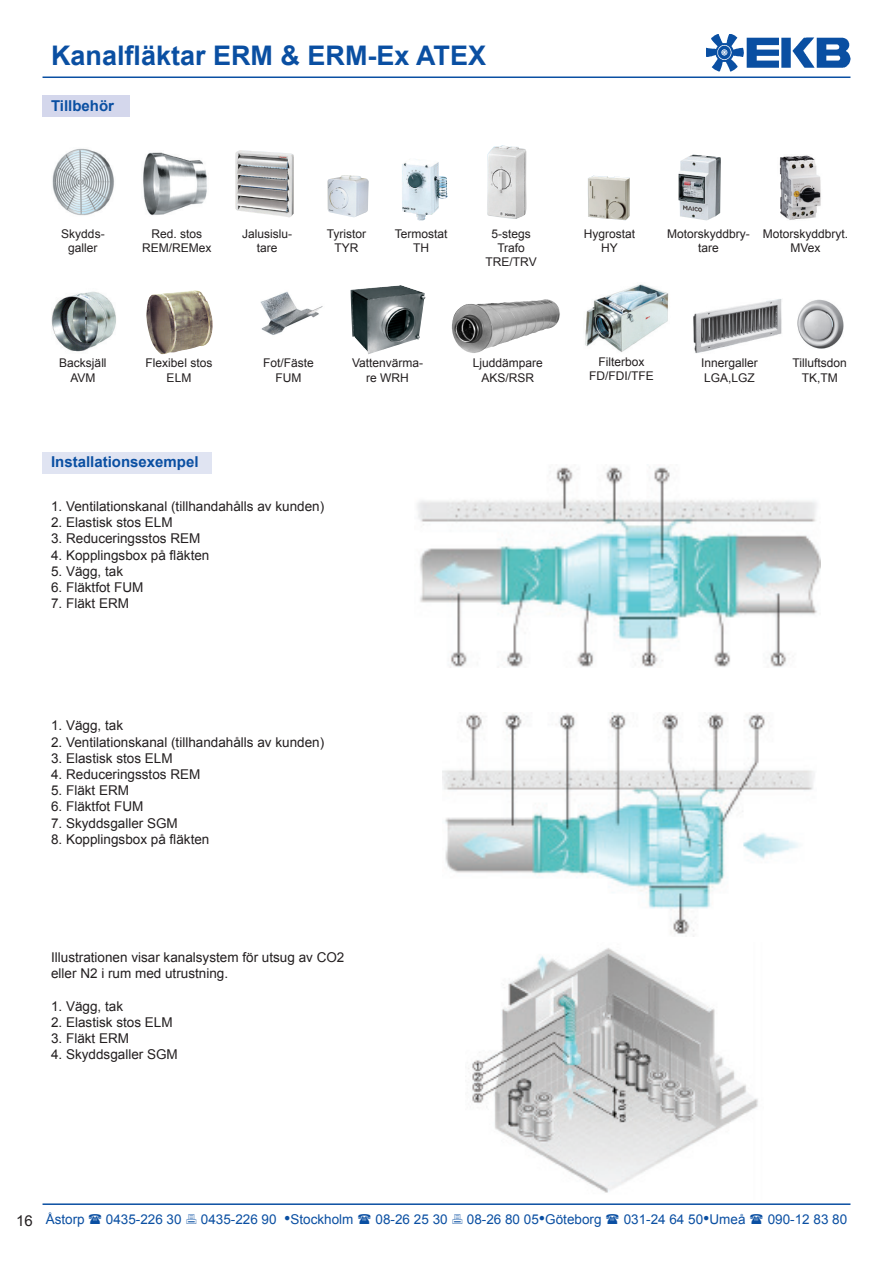
<style>
.page{position:relative;width:893px;height:1263px;background:#fff}
.page>*{position:absolute;margin:0;border:0;box-sizing:border-box;transform-origin:0 0}
.t1{font:700 27px "Arial";color:#0a4fa2}
.t2{font:700 15px "Arial";color:#0a4fa2}
.t3{font:15px "Arial";color:#231f20}
.t4{font:13.5px/16.2px "Arial";color:#231f20}
.t5{font:13.5px "Arial";color:#0a4fa2}
.t6{font:12px/14.4px "Arial";color:#231f20;text-align:center}
.s1{font-family:"Times New Roman";font-size:18px}
</style>
<div class="page">
<hr style="left:43px;top:1203px;width:807px;height:2px;background:#0a4fa2">
<img style="left:706px;top:34px;width:144px;height:37px">
<hr style="left:43px;top:77px;width:807px;height:1px;background:#0a4fa2">
<img style="left:402px;top:162px;width:46px;height:58px">
<img style="left:588px;top:176px;width:42px;height:44px">
<img style="left:678px;top:155px;width:43px;height:65px">
<div style="left:43px;top:96px;width:87px;height:21px;background:#d4d7ec"></div>
<img style="left:779px;top:155px;width:42px;height:65px">
<img style="left:52px;top:148px;width:62px;height:68px">
<img style="left:143px;top:152px;width:64px;height:64px">
<img style="left:235px;top:150px;width:59px;height:67px">
<img style="left:487px;top:145px;width:39px;height:74px">
<img style="left:328px;top:175px;width:41px;height:42px">
<img style="left:260px;top:292px;width:63px;height:43px">
<img style="left:146px;top:290px;width:67px;height:64px">
<img style="left:51px;top:291px;width:65px;height:61px">
<img style="left:585px;top:284px;width:84px;height:68px">
<img style="left:452px;top:299px;width:94px;height:30px">
<div style="left:43px;top:452px;width:169px;height:22px;background:#e0e4f2"></div>
<img style="left:417px;top:466px;width:404px;height:202px">
<img style="left:442px;top:712px;width:372px;height:224px">
<img style="left:468px;top:948px;width:290px;height:245px">
<img style="left:693px;top:299px;width:89px;height:54px">
<img style="left:798px;top:300px;width:46px;height:49px">
<img style="left:350px;top:285px;width:75px;height:69px">
<p class="t1" style="left:51px;top:38px;width:437px">Kanalfläktar ERM &amp; ERM-Ex ATEX</p>
<p class="t2" style="left:51px;top:95px;width:65px">Tillbehör</p>
<p class="t6" style="left:61px;top:226px;width:45px">Skydds&shy;galler</p>
<p class="t6" style="left:152px;top:226px;width:52px">Red. stos</p>
<p class="t6" style="left:142px;top:241px;width:71px">REM/REMex</p>
<p class="t6" style="left:242px;top:226px;width:52px">Jalusislu&shy;tare</p>
<p class="t6" style="left:327px;top:226px;width:41px">Tyristor<br>TYR</p>
<p class="t6" style="left:395px;top:226px;width:54px">Termostat</p>
<p class="t6" style="left:413px;top:241px;width:17px">TH</p>
<p class="t6" style="left:491px;top:226px;width:41px">5-stegs<br>Trafo</p>
<p class="t6" style="left:486px;top:255px;width:53px">TRE/TRV</p>
<p class="t6" style="left:584px;top:226px;width:53px">Hygrostat</p>
<p class="t6" style="left:601px;top:241px;width:18px">HY</p>
<p class="t6" style="left:667px;top:226px;width:84px">Motorskyddbry&shy;tare</p>
<p class="t6" style="left:763px;top:226px;width:87px">Motorskyddbryt.</p>
<p class="t6" style="left:790px;top:241px;width:32px">MVex</p>
<p class="t6" style="left:59px;top:356px;width:49px">Backsjäll</p>
<p class="t6" style="left:70px;top:370px;width:27px">AVM</p>
<p class="t6" style="left:146px;top:356px;width:68px">Flexibel stos</p>
<p class="t6" style="left:167px;top:370px;width:26px">ELM</p>
<p class="t2" style="left:51px;top:452px;width:149px">Installationsexempel</p>
<p class="t6" style="left:263px;top:356px;width:52px">Fot/Fäste<br>FUM</p>
<p class="t6" style="left:352px;top:356px;width:73px">Vattenvärma&shy;re WRH</p>
<p class="t6" style="left:598px;top:355px;width:48px">Filterbox</p>
<p class="t6" style="left:473px;top:356px;width:72px">Ljuddämpare</p>
<p class="t6" style="left:482px;top:370px;width:54px">AKS/RSR</p>
<p class="t6" style="left:589px;top:369px;width:66px">FD/FDI/TFE</p>
<p class="t4" style="left:51px;top:498px;width:275px">1. Ventilationskanal (tillhandahålls av kunden)</p>
<p class="t4" style="left:51px;top:514px;width:123px">2. Elastisk stos ELM</p>
<p class="t4" style="left:51px;top:531px;width:151px">3. Reduceringsstos REM</p>
<p class="t4" style="left:51px;top:547px;width:160px">4. Kopplingsbox på fläkten</p>
<p class="t4" style="left:51px;top:563px;width:74px">5. Vägg, tak</p>
<p class="t4" style="left:51px;top:579px;width:94px">6. Fläktfot FUM</p>
<p class="t4" style="left:51px;top:595px;width:80px">7. Fläkt ERM</p>
<p class="t6" style="left:701px;top:356px;width:58px">Innergaller</p>
<p class="t6" style="left:704px;top:370px;width:52px">LGA,LGZ</p>
<p class="t6" style="left:792px;top:356px;width:56px">Tilluftsdon</p>
<p class="t6" style="left:802px;top:370px;width:37px">TK,TM</p>
<p class="t4" style="left:51px;top:718px;width:74px">1. Vägg, tak</p>
<p class="t4" style="left:51px;top:734px;width:275px">2. Ventilationskanal (tillhandahålls av kunden)</p>
<p class="t4" style="left:51px;top:750px;width:123px">3. Elastisk stos ELM</p>
<p class="t4" style="left:51px;top:766px;width:151px">4. Reduceringsstos REM</p>
<p class="t4" style="left:51px;top:782px;width:80px">5. Fläkt ERM</p>
<p class="t4" style="left:51px;top:799px;width:94px">6. Fläktfot FUM</p>
<p class="t4" style="left:51px;top:815px;width:128px">7. Skyddsgaller SGM</p>
<p class="t4" style="left:51px;top:831px;width:160px">8. Kopplingsbox på fläkten</p>
<p class="t4" style="left:51px;top:949px;width:295px">Illustrationen visar kanalsystem för utsug av CO2 eller N2 i rum med utrustning.</p>
<p class="t4" style="left:51px;top:998px;width:74px">1. Vägg, tak</p>
<p class="t4" style="left:51px;top:1014px;width:123px">2. Elastisk stos ELM</p>
<p class="t4" style="left:51px;top:1030px;width:80px">3. Fläkt ERM</p>
<p class="t4" style="left:51px;top:1047px;width:128px">4. Skyddsgaller SGM</p>
<p class="t3" style="left:16px;top:1211px;width:18px">16</p>
<p class="t5" style="left:46px;top:1210px;width:41px">Åstorp</p>
<p class="t5" style="left:106px;top:1210px;width:77px">0435-226 30</p>
<p class="t5" style="left:201px;top:1210px;width:154px">0435-226 90 <span class="s1">•</span>Stockholm</p>
<p class="t5" style="left:376px;top:1210px;width:74px">08-26 25 30</p>
<p class="t5" style="left:467px;top:1210px;width:136px">08-26 80 05<span class="s1">•</span>Göteborg</p>
<p class="t5" style="left:624px;top:1210px;width:123px">031-24 64 50<span class="s1">•</span>Umeå</p>
<p class="t5" style="left:768px;top:1210px;width:81px">090-12 83 80</p>
</div>
